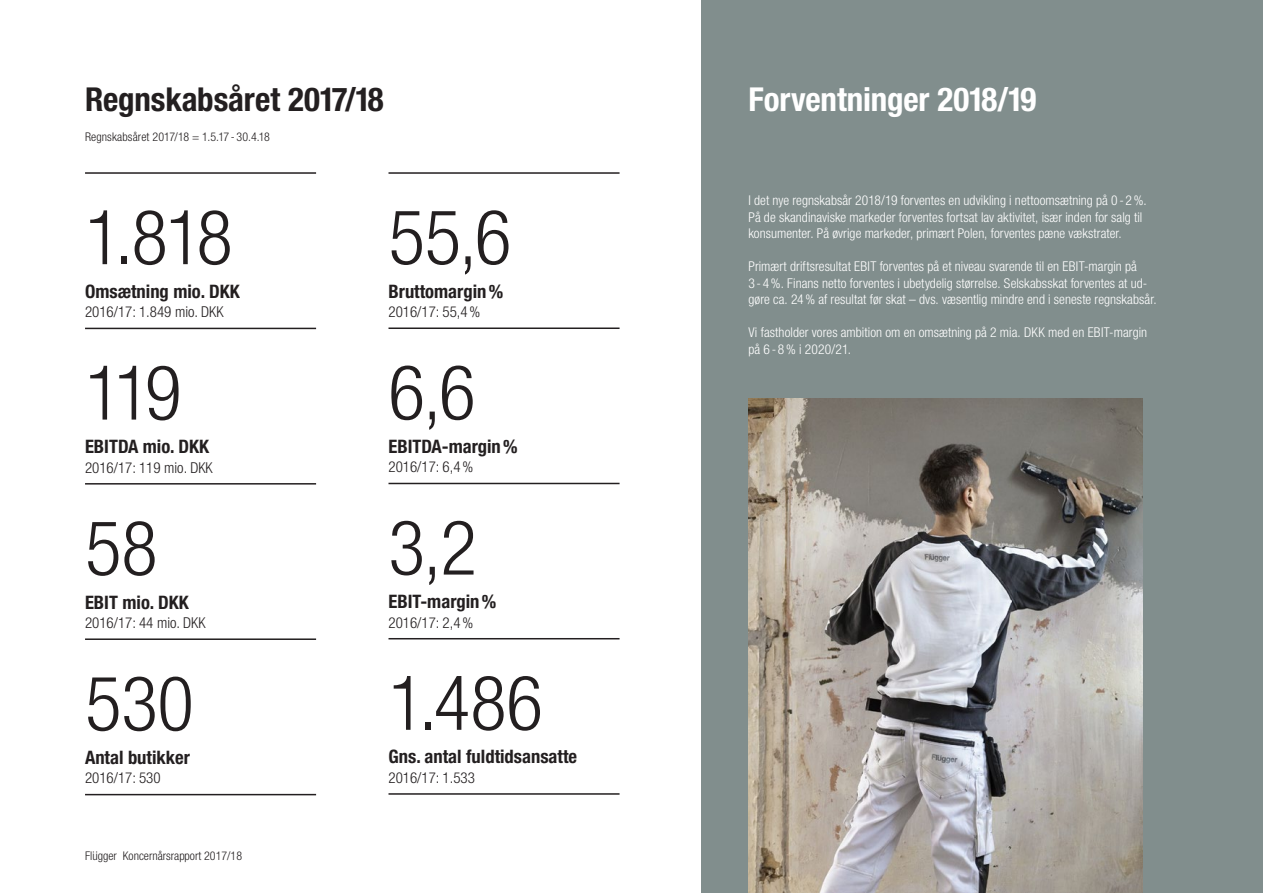
<style>
.page{position:relative;width:1263px;height:893px;background:#fff}
.page>*{position:absolute;margin:0;border:0;box-sizing:border-box;transform-origin:0 0}
.t1{font:300 condensed 75.9px "Flugger";letter-spacing:-.005em;color:#231f20}
.Overskrift_TOC{font:700 33px "Flugger Condensed";letter-spacing:-.005em;color:#231f20}
.Overskrift_TOC-2{font:700 33px "Flugger Condensed";letter-spacing:-.005em;color:#fff}
.t2{font:700 18.6px "Flugger Condensed";color:#231f20}
.t3{font:300 condensed 15px "Flugger";color:#231f20}
.Brødtekst{font:300 condensed 13.5px/16.5px "Flugger";letter-spacing:.005em;color:#fff}
.Brødtekst-2{font:300 condensed 12px "Flugger";color:#231f20}
</style>
<div class="page">
<hr style="left:85px;top:328px;width:231px;height:1px;background:#231f20">
<hr style="left:85px;top:172px;width:231px;height:2px;background:#231f20">
<hr style="left:388px;top:172px;width:231px;height:2px;background:#231f20">
<hr style="left:85px;top:638px;width:231px;height:2px;background:#231f20">
<hr style="left:85px;top:794px;width:231px;height:1px;background:#231f20">
<hr style="left:388px;top:638px;width:231px;height:1px;background:#231f20">
<hr style="left:388px;top:793px;width:231px;height:2px;background:#231f20">
<hr style="left:85px;top:483px;width:231px;height:2px;background:#231f20">
<hr style="left:388px;top:327px;width:231px;height:2px;background:#231f20">
<hr style="left:388px;top:483px;width:231px;height:1px;background:#231f20">
<div style="left:702px;top:0;width:561px;height:893px;background:#818e8d"></div>
<img style="left:748px;top:398px;width:394px;height:495px">
<p class="Overskrift_TOC" style="left:85px;top:79px;width:300px">Regnskabsåret 2017/18</p>
<p class="Brødtekst-2" style="left:85px;top:130px;width:186px">Regnskabsåret 2017/18 = 1.5.17 - 30.4.18</p>
<p class="t1" style="left:85px;top:194px;width:149px">1.818</p>
<p class="t2" style="left:85px;top:280px;width:156px">Omsætning mio. DKK</p>
<p class="t3" style="left:85px;top:303px;width:140px">2016/17: 1.849 mio. DKK</p>
<p class="t1" style="left:85px;top:349px;width:98px">119</p>
<p class="t2" style="left:85px;top:435px;width:126px">EBITDA mio. DKK</p>
<p class="t3" style="left:85px;top:459px;width:129px">2016/17: 119 mio. DKK</p>
<p class="t1" style="left:85px;top:505px;width:74px">58</p>
<p class="t2" style="left:85px;top:591px;width:105px">EBIT mio. DKK</p>
<p class="t3" style="left:85px;top:614px;width:122px">2016/17: 44 mio. DKK</p>
<p class="t1" style="left:85px;top:660px;width:110px">530</p>
<p class="t2" style="left:85px;top:746px;width:106px">Antal butikker</p>
<p class="t3" style="left:85px;top:769px;width:77px">2016/17: 530</p>
<p class="Brødtekst-2" style="left:85px;top:849px;width:159px">Flügger Koncernårsrapport 2017/18</p>
<p class="t1" style="left:388px;top:194px;width:124px">55,6</p>
<p class="t2" style="left:388px;top:280px;width:116px">Bruttomargin%</p>
<p class="t3" style="left:388px;top:303px;width:93px">2016/17: 55,4%</p>
<p class="t1" style="left:388px;top:349px;width:89px">6,6</p>
<p class="t2" style="left:388px;top:435px;width:131px">EBITDA-margin%</p>
<p class="t3" style="left:388px;top:458px;width:86px">2016/17: 6,4%</p>
<p class="t1" style="left:388px;top:504px;width:90px">3,2</p>
<p class="t2" style="left:388px;top:590px;width:109px">EBIT-margin%</p>
<p class="t3" style="left:388px;top:614px;width:86px">2016/17: 2,4%</p>
<p class="t1" style="left:388px;top:659px;width:156px">1.486</p>
<p class="t2" style="left:388px;top:745px;width:190px">Gns. antal fuldtidsansatte</p>
<p class="t3" style="left:388px;top:769px;width:88px">2016/17: 1.533</p>
<p class="Overskrift_TOC-2" style="left:748px;top:79px;width:289px">Forventninger 2018/19</p>
<p class="Brødtekst" style="left:748px;top:192px;width:400px">I det nye regnskabsår 2018/19 forventes en udvikling i nettoomsætning på 0 - 2%.<br>På de skandinaviske markeder forventes fortsat lav aktivitet, især inden for salg til konsumenter. På øvrige markeder, primært Polen, forventes pæne vækstrater.</p>
<p class="Brødtekst" style="left:748px;top:258px;width:410px">Primært driftsresultat EBIT forventes på et niveau svarende til en EBIT-margin på<br>3 - 4%. Finans netto forventes i ubetydelig størrelse. Selskabsskat forventes at ud&shy;gøre ca. 24% af resultat før skat – dvs. væsentlig mindre end i seneste regnskabsår.</p>
<p class="Brødtekst" style="left:748px;top:324px;width:400px">Vi fastholder vores ambition om en omsætning på 2 mia. DKK med en EBIT-margin på 6 - 8% i 2020/21.</p>
</div>
